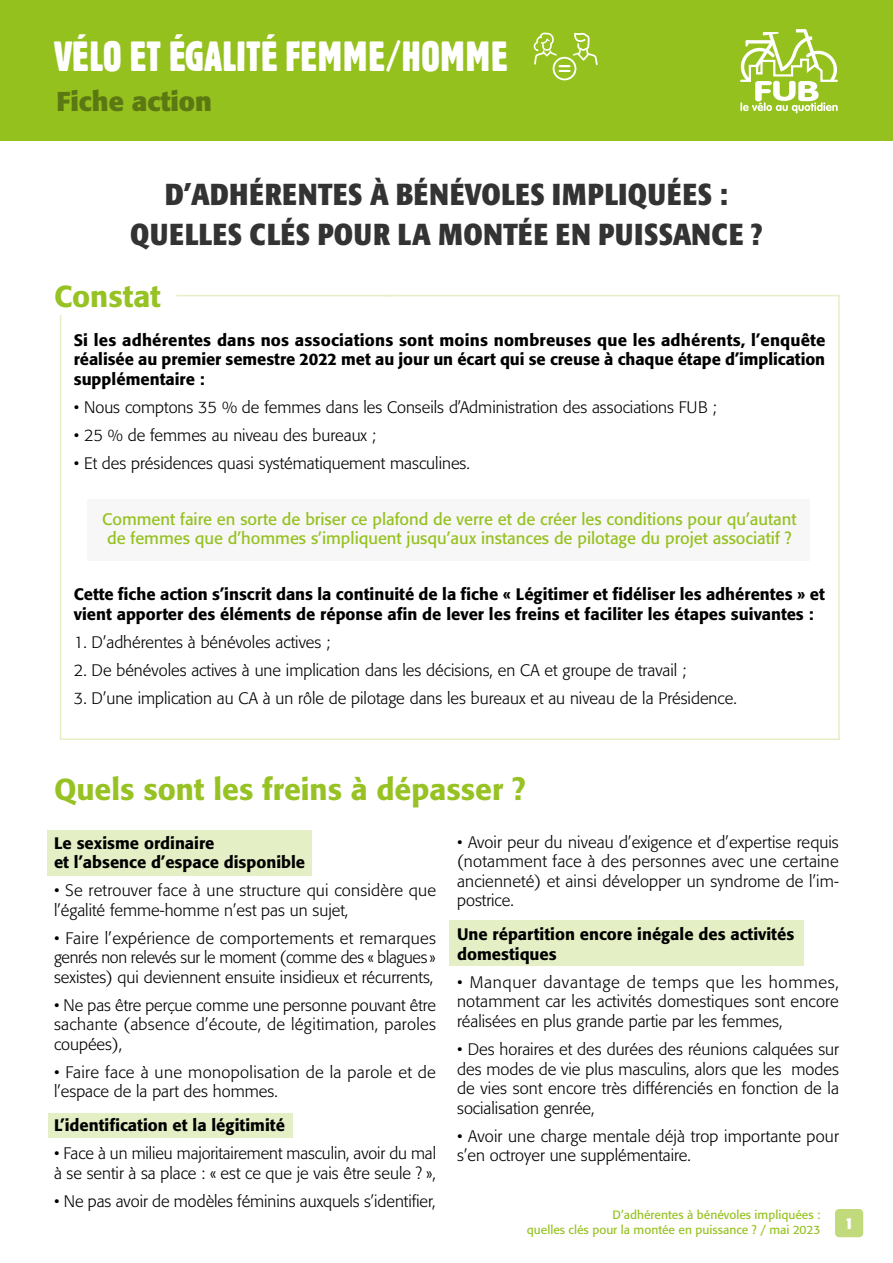
<style>
.page{position:relative;width:893px;height:1263px;background:#fff}
.page>*{position:absolute;margin:0;border:0;box-sizing:border-box;transform-origin:0 0}
.t1{font:42px "Block BE Extra Cn";letter-spacing:.02em;color:#fff}
.t2{font:700 condensed 30px/40.5px "Formata";letter-spacing:.02em;color:#333;text-align:center}
.t3{font:500 30px "Formata";color:#97c223}
.t4{font:700 27px "Formata";color:#5b7813}
.t5{font:300 16.5px/19.5px "Formata";color:#000;text-align:justify}
.t6{font:500 16.5px/19.5px "Formata";color:#000}
.t7{font:16.5px/19.5px "Formata";color:#95c11f;text-align:center}
.t8{font:300 16.5px/19.5px "Formata";letter-spacing:.02em;color:#000}
.t9{font:700 condensed 16.5px "Formata";color:#fff}
.t10{font:12px/15px "Formata";color:#97c223;text-align:right}
</style>
<div class="page">
<div style="left:0;top:0;width:893px;height:141px;background:#95c11f"></div>
<svg style="left:740px;top:29px;width:98px;height:84px"></svg>
<svg style="left:60px;top:294px;width:780px;height:446px"></svg>
<hr style="left:176px;top:295px;width:218px;height:1px;background:#e4efc6">
<div style="left:48px;top:1113px;width:245px;height:25px;background:#e4efc6"></div>
<div style="left:48px;top:830px;width:264px;height:46px;background:#e4efc6"></div>
<div style="left:449px;top:920px;width:355px;height:46px;background:#e4efc6"></div>
<div style="left:835px;top:1209px;width:28px;height:28px;background:#c1da7b;border-radius:4px"></div>
<svg style="left:533px;top:32px;width:65px;height:48px"></svg>
<h1 class="t1" style="left:54px;top:33px;width:455px">VÉLO ET ÉGALITÉ FEMME/HOMME</h1>
<h3 class="t4" style="left:56px;top:84px;width:157px">Fiche action</h3>
<h2 class="t2" style="left:130px;top:173px;width:634px">D’ADHÉRENTES À BÉNÉVOLES IMPLIQUÉES :<br>QUELLES CLÉS POUR LA MONTÉE EN PUISSANCE ?</h2>
<h2 class="t3" style="left:54px;top:278px;width:108px">Constat</h2>
<p class="t6" style="left:74px;top:330px;width:753px;text-align:justify">Si les adhérentes dans nos associations sont moins nombreuses que les adhérents, l’enquête réalisée au premier semestre 2022 met au jour un écart qui se creuse à chaque étape d’implication supplémentaire :</p>
<p class="t5" style="left:74px;top:397px;width:644px">• Nous comptons 35 % de femmes dans les Conseils d’Administration des associations FUB ;</p>
<p class="t5" style="left:74px;top:425px;width:304px">• 25 % de femmes au niveau des bureaux ;</p>
<p class="t5" style="left:74px;top:453px;width:398px">• Et des présidences quasi systématiquement masculines.</p>
<p class="t7" style="left:102px;top:509px;width:696px">Comment faire en sorte de briser ce plafond de verre et de créer les conditions pour qu’autant de femmes que d’hommes s’impliquent jusqu’aux instances de pilotage du projet associatif ?</p>
<p class="t6" style="left:74px;top:584px;width:753px">Cette fiche action s’inscrit dans la continuité de la fiche « Légitimer et fidéliser les adhérentes » et vient apporter des éléments de réponse afin de lever les freins et faciliter les étapes suivantes :</p>
<p class="t5" style="left:74px;top:632px;width:258px">1. D’adhérentes à bénévoles actives ;</p>
<p class="t5" style="left:74px;top:660px;width:614px">2. De bénévoles actives à une implication dans les décisions, en CA et groupe de travail ;</p>
<p class="t5" style="left:74px;top:688px;width:664px">3. D’une implication au CA à un rôle de pilotage dans les bureaux et au niveau de la Présidence.</p>
<h2 class="t3" style="left:54px;top:771px;width:473px">Quels sont les freins à dépasser ?</h2>
<p class="t6" style="left:54px;top:833px;width:253px">Le sexisme ordinaire<br>et l’absence d’espace disponible</p>
<p class="t5" style="left:54px;top:881px;width:384px">• Se retrouver face à une structure qui considère que l’égalité femme-homme n’est pas un sujet,</p>
<p class="t5" style="left:54px;top:928px;width:384px">• Faire l’expérience de comportements et remarques genrés non relevés sur le moment (comme des « blagues » sexistes) qui deviennent ensuite insidieux et récurrents,</p>
<p class="t5" style="left:54px;top:995px;width:384px">• Ne pas être perçue comme une personne pouvant être sachante (absence d’écoute, de légitimation, paroles coupées),</p>
<p class="t8" style="left:54px;top:1062px;width:383px">• Faire face à une monopolisation de la parole et de l’espace de la part des hommes.</p>
<p class="t6" style="left:54px;top:1116px;width:233px">L’identification et la légitimité</p>
<p class="t5" style="left:54px;top:1144px;width:384px">• Face à un milieu majoritairement masculin, avoir du mal à se sentir à sa place : « est ce que je vais être seule ? »,</p>
<p class="t5" style="left:54px;top:1191px;width:383px">• Ne pas avoir de modèles féminins auxquels s’identifier,</p>
<p class="t5" style="left:457px;top:832px;width:383px">• Avoir peur du niveau d’exigence et d’expertise requis (notamment face à des personnes avec une certaine ancienneté) et ainsi développer un syndrome de l’im&shy;postrice.</p>
<p class="t6" style="left:457px;top:925px;width:339px">Une répartition encore inégale des activités domestiques</p>
<p class="t5" style="left:457px;top:972px;width:383px">• Manquer davantage de temps que les hommes, notamment car les activités domestiques sont encore réalisées en plus grande partie par les femmes,</p>
<p class="t5" style="left:457px;top:1039px;width:383px">• Des horaires et des durées des réunions calquées sur des modes de vie plus masculins, alors que les modes de vies sont encore très différenciés en fonction de la socialisation genrée,</p>
<p class="t5" style="left:457px;top:1126px;width:383px">• Avoir une charge mentale déjà trop importante pour s’en octroyer une supplémentaire.</p>
<p class="t10" style="left:527px;top:1207px;width:295px">D’adhérentes à bénévoles impliquées :<br>quelles clés pour la montée en puissance ? / mai 2023</p>
<p class="t9" style="left:845px;top:1213px;width:10px">1</p>
</div>
